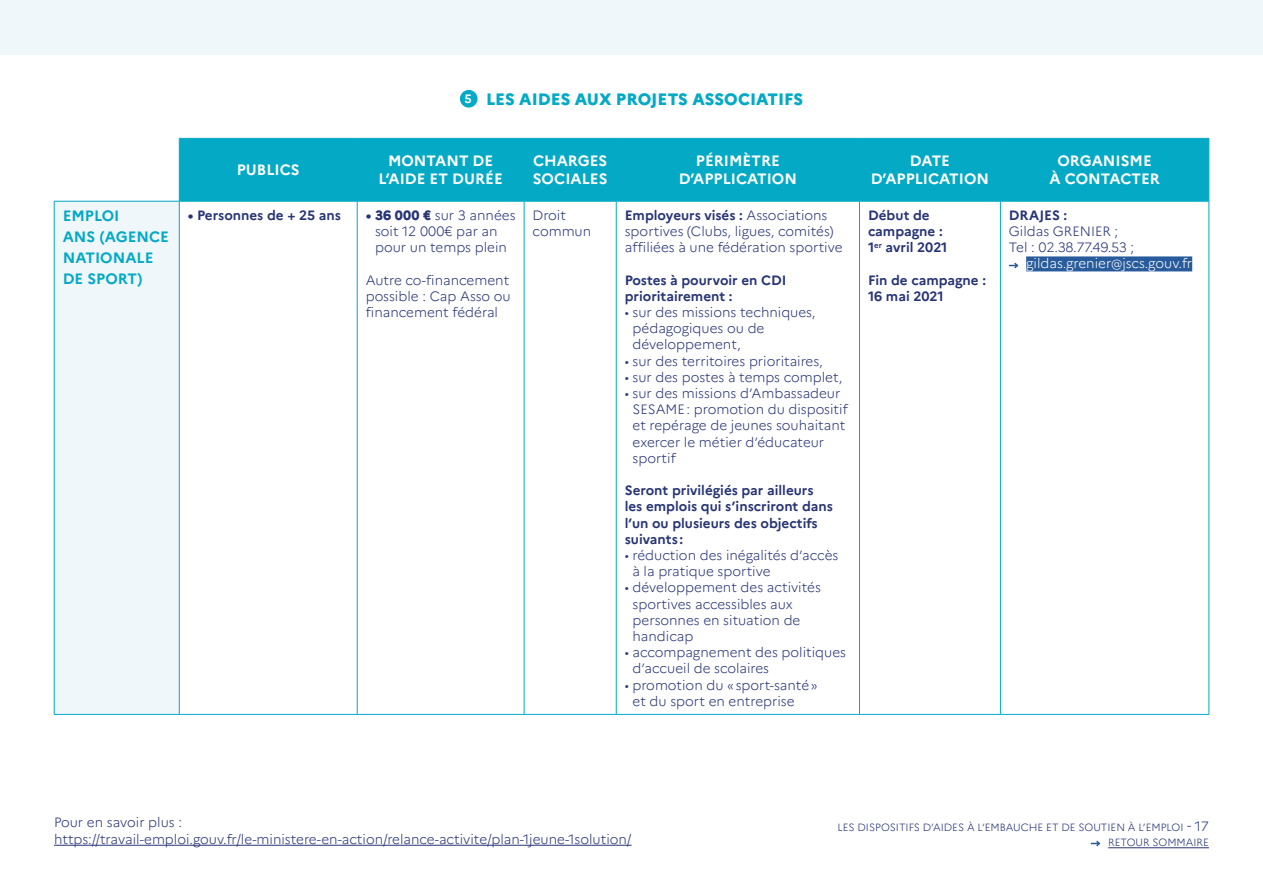
<style>
.page{position:relative;width:1263px;height:893px;background:#fff}
.page>*{position:absolute;margin:0;border:0;box-sizing:border-box;transform-origin:0 0}
.t1{font:800 16.5px "Marianne";color:#03a9c5}
.t2{font:700 15px/18px "Marianne";color:#fff;text-align:center}
.t3{font:700 15px/21px "Marianne";color:#03a9c5}
.t4{font:300 13.5px/16.2px "Marianne";color:#273475}
.t5{font:700 13.5px/16.2px "Marianne";color:#273475}
.t6{font:300 13.5px "Marianne";color:#fff}
.t7{font:300 10.5px/15px "Marianne";color:#273475;text-align:right}
.s1{font-weight:700}
.s2{font-weight:800}
.s3{font-size:13.5px}
</style>
<div class="page">
<hr style="left:54px;top:845px;width:578px;height:1px;background:#273475">
<hr style="left:1108px;top:847px;width:101px;height:1px;background:#273475">
<svg style="left:1091px;top:840px;width:10px;height:7px"></svg>
<div style="left:0;top:0;width:1263px;height:54px;background:#f0f7fa"></div>
<div style="left:180px;top:139px;width:1028px;height:62px;background:#03a9c5"></div>
<div style="left:54px;top:201px;width:125px;height:513px;background:#f0f7fa"></div>
<hr style="left:54px;top:201px;width:125px;height:1px;background:#03a9c5">
<hr style="left:179px;top:139px;width:1px;height:62px;background:#03a9c5">
<hr style="left:179px;top:138px;width:178px;height:1px;background:#03a9c5">
<hr style="left:179px;top:201px;width:178px;height:1px;background:#03a9c5">
<hr style="left:357px;top:139px;width:1px;height:62px;background:#03a9c5">
<hr style="left:357px;top:138px;width:167px;height:1px;background:#03a9c5">
<hr style="left:357px;top:201px;width:167px;height:1px;background:#03a9c5">
<hr style="left:524px;top:139px;width:1px;height:62px;background:#03a9c5">
<hr style="left:524px;top:138px;width:92px;height:1px;background:#03a9c5">
<hr style="left:524px;top:201px;width:92px;height:1px;background:#03a9c5">
<hr style="left:616px;top:139px;width:1px;height:62px;background:#03a9c5">
<hr style="left:616px;top:138px;width:243px;height:1px;background:#03a9c5">
<hr style="left:859px;top:138px;width:141px;height:1px;background:#03a9c5">
<hr style="left:1000px;top:138px;width:209px;height:1px;background:#03a9c5">
<hr style="left:859px;top:139px;width:1px;height:62px;background:#03a9c5">
<hr style="left:1000px;top:139px;width:1px;height:62px;background:#03a9c5">
<hr style="left:1208px;top:139px;width:1px;height:62px;background:#03a9c5">
<hr style="left:616px;top:201px;width:243px;height:1px;background:#03a9c5">
<hr style="left:859px;top:201px;width:141px;height:1px;background:#03a9c5">
<hr style="left:1000px;top:201px;width:209px;height:1px;background:#03a9c5">
<hr style="left:54px;top:201px;width:1px;height:513px;background:#03a9c5">
<hr style="left:179px;top:201px;width:1px;height:513px;background:#03a9c5">
<hr style="left:357px;top:201px;width:1px;height:513px;background:#03a9c5">
<hr style="left:524px;top:201px;width:1px;height:513px;background:#03a9c5">
<hr style="left:616px;top:201px;width:1px;height:513px;background:#03a9c5">
<hr style="left:859px;top:201px;width:1px;height:513px;background:#03a9c5">
<hr style="left:1000px;top:201px;width:1px;height:513px;background:#03a9c5">
<hr style="left:1208px;top:201px;width:1px;height:513px;background:#03a9c5">
<hr style="left:54px;top:714px;width:125px;height:1px;background:#03a9c5">
<hr style="left:179px;top:714px;width:178px;height:1px;background:#03a9c5">
<hr style="left:357px;top:714px;width:167px;height:1px;background:#03a9c5">
<hr style="left:524px;top:714px;width:92px;height:1px;background:#03a9c5">
<hr style="left:616px;top:714px;width:243px;height:1px;background:#03a9c5">
<hr style="left:859px;top:714px;width:141px;height:1px;background:#03a9c5">
<hr style="left:1000px;top:714px;width:209px;height:1px;background:#03a9c5">
<div style="left:1026px;top:256px;width:166px;height:15px;background:#275b9b"></div>
<svg style="left:1009px;top:262px;width:10px;height:7px"></svg>
<div style="left:460px;top:90px;width:18px;height:18px;background:#03a9c5;border-radius:50%"></div>
<p class="t1" style="left:464px;top:90px;width:340px"><sup>5</sup> LES AIDES AUX PROJETS ASSOCIATIFS</p>
<p class="t2" style="left:237px;top:161px;width:64px">PUBLICS</p>
<p class="t2" style="left:379px;top:152px;width:126px">MONTANT DE<br>L’AIDE ET DURÉE</p>
<p class="t2" style="left:533px;top:152px;width:76px;text-align:left">CHARGES<br>SOCIALES</p>
<p class="t2" style="left:679px;top:152px;width:120px">PÉRIMÈTRE<br>D’APPLICATION</p>
<p class="t2" style="left:871px;top:152px;width:120px">DATE<br>D’APPLICATION</p>
<p class="t2" style="left:1049px;top:152px;width:112px">ORGANISME<br>À CONTACTER</p>
<p class="t3" style="left:63px;top:205px;width:108px">EMPLOI<br>ANS (AGENCE<br>NATIONALE<br>DE SPORT)</p>
<p class="t5" style="left:188px;top:207px;width:155px">• Personnes de + 25 ans</p>
<p class="t4" style="left:375px;top:207px;width:142px;text-indent:-9px"><span class="s1">•</span> <span class="s2">36 000 €</span> sur 3 années soit 12 000€ par an pour un temps plein</p>
<p class="t4" style="left:366px;top:272px;width:147px;text-align:justify">Autre co-financement possible : Cap Asso ou financement fédéral</p>
<p class="t4" style="left:533px;top:207px;width:60px">Droit commun</p>
<p class="t4" style="left:625px;top:207px;width:219px"><span class="s1">Employeurs visés :</span> Associations sportives (Clubs, ligues, comités) affiliées à une fédération sportive</p>
<p class="t5" style="left:625px;top:272px;width:163px">Postes à pourvoir en CDI prioritairement :</p>
<p class="t4" style="left:632px;top:304px;width:185px;text-indent:-8px">• sur des missions techniques, pédagogiques ou de développement,</p>
<p class="t4" style="left:625px;top:353px;width:199px">• sur des territoires prioritaires,</p>
<p class="t4" style="left:625px;top:369px;width:219px">• sur des postes à temps complet,</p>
<p class="t4" style="left:632px;top:385px;width:217px;text-indent:-8px">• sur des missions d’Ambassadeur<br>SESAME: promotion du dispositif et repérage de jeunes souhaitant exercer le métier d’éducateur sportif</p>
<p class="t5" style="left:625px;top:482px;width:210px">Seront privilégiés par ailleurs les emplois qui s’inscriront dans l’un ou plusieurs des objectifs suivants :</p>
<p class="t4" style="left:632px;top:547px;width:207px;text-indent:-8px">• réduction des inégalités d’accès à la pratique sportive</p>
<p class="t4" style="left:632px;top:579px;width:190px;text-indent:-8px">• développement des activités sportives accessibles aux personnes en situation de handicap</p>
<p class="t4" style="left:632px;top:644px;width:215px;text-indent:-8px">• accompagnement des politiques d’accueil de scolaires</p>
<p class="t4" style="left:632px;top:677px;width:187px;text-indent:-8px">• promotion du «sport-santé» et du sport en entreprise</p>
<p class="t5" style="left:868px;top:207px;width:81px">Début de campagne :<br>1<sup>er</sup> avril 2021</p>
<p class="t5" style="left:868px;top:272px;width:120px">Fin de campagne :<br>16 mai 2021</p>
<p class="t5" style="left:1009px;top:207px;width:60px">DRAJES :</p>
<p class="t4" style="left:1009px;top:223px;width:127px">Gildas GRENIER ;<br>Tel : 02.38.77.49.53 ;</p>
<p class="t6" style="left:1026px;top:255px;width:168px">gildas.grenier@jscs.gouv.fr</p>
<p class="t4" style="left:54px;top:814px;width:579px">Pour en savoir plus : https://travail-emploi.gouv.fr/le-ministere-en-action/relance-activite/plan-1jeune-1solution/</p>
<p class="t7" style="left:837px;top:820px;width:373px">LES DISPOSITIFS D’AIDES À L’EMBAUCHE ET DE SOUTIEN À L’EMPLOI <span class="s3">- 17<br></span>RETOUR SOMMAIRE</p>
</div>
